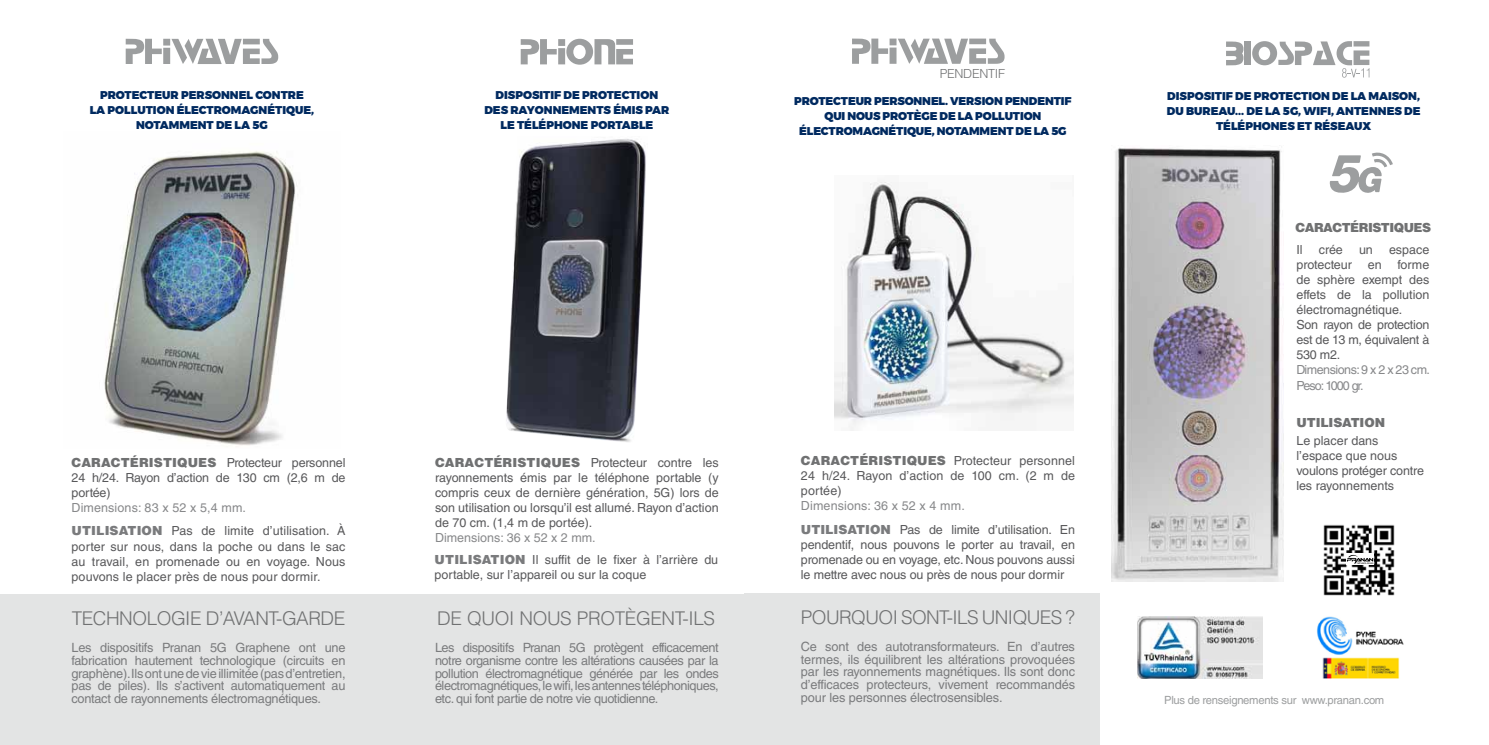
<style>
.page{position:relative;width:1489px;height:745px;background:#fff}
.page>*{position:absolute;margin:0;border:0;box-sizing:border-box;transform-origin:0 0}
.t1{font:300 18.88px "Helvetica LT Std";letter-spacing:-.025em;color:#707172}
.t2{font:12.75px/12.8px "Helvetica LT Std";letter-spacing:-.02em;color:#7a7b7d;text-align:justify}
.t3{font:12.5px/15px "Helvetica LT Std";color:#58585a;text-align:justify}
.t4{font:12.5px/15px "Helvetica LT Std";letter-spacing:-.04em;color:#87888a}
.t5{font:900 12.5px "Helvetica LT Std";letter-spacing:-.04em;color:#707172}
.t6{font:900 12.5px "Helvetica LT Std";letter-spacing:-.01em;color:#707172}
.t7{font:300 12.5px "Helvetica LT Std";letter-spacing:-.02em;color:#707172}
.t8{font:900 11.25px/15px "Montserrat";color:#002a60;text-align:center}
.t9{font:11.25px "Helvetica LT Std";letter-spacing:-.025em;color:#9c9e9f}
.s1{font-weight:900;color:#707172}
.s2{color:#87888a}
.s3{font-weight:900;color:#7a7b7d}
</style>
<div class="page">
<img style="left:506px;top:139px;width:140px;height:303px">
<div style="left:0;top:594px;width:750px;height:150px;background:#e3e4e4"></div>
<img style="left:104px;top:151px;width:193px;height:295px">
<svg style="left:520px;top:39px;width:113px;height:26px"></svg>
<svg style="left:126px;top:39px;width:152px;height:25px"></svg>
<svg style="left:1329px;top:152px;width:63px;height:41px"></svg>
<img style="left:1137px;top:616px;width:124px;height:62px">
<img style="left:1317px;top:616px;width:87px;height:62px">
<svg style="left:1226px;top:41px;width:17px;height:24px"></svg>
<div style="left:1244px;top:42px;width:6px;height:23px;background:#9c9e9f"></div>
<svg style="left:1252px;top:41px;width:117px;height:37px"></svg>
<img style="left:1323px;top:524px;width:72px;height:72px">
<svg style="left:1346px;top:553px;width:27px;height:11px"></svg>
<svg style="left:1346px;top:554px;width:27px;height:9px"></svg>
<div style="left:744px;top:593px;width:356px;height:151px;background:#e3e4e4"></div>
<img style="left:834px;top:182px;width:239px;height:248px">
<svg style="left:852px;top:39px;width:152px;height:25px"></svg>
<img style="left:1111px;top:148px;width:172px;height:433px">
<p class="t7" style="left:939px;top:65px;width:67px">PENDENTIF</p>
<p class="t8" style="left:90px;top:87px;width:226px">PROTECTEUR PERSONNEL CONTRE<br>LA POLLUTION ÉLECTROMAGNÉTIQUE,<br>NOTAMMENT DE LA 5G</p>
<p class="t8" style="left:1166px;top:88px;width:255px">DISPOSITIF DE PROTECTION DE LA MAISON,<br>DU BUREAU... DE LA 5G, WIFI, ANTENNES DE<br>TÉLÉPHONES ET RÉSEAUX</p>
<p class="t8" style="left:484px;top:87px;width:186px">DISPOSITIF DE PROTECTION<br>DES RAYONNEMENTS ÉMIS PAR<br>LE TÉLÉPHONE PORTABLE</p>
<p class="t8" style="left:794px;top:94px;width:279px">PROTECTEUR PERSONNEL. VERSION PENDENTIF<br>QUI NOUS PROTÈGE DE LA POLLUTION<br>ÉLECTROMAGNÉTIQUE, NOTAMMENT DE LA 5G</p>
<p class="t5" style="left:1295px;top:220px;width:137px">CARACTÉRISTIQUES</p>
<p class="t3" style="left:1296px;top:242px;width:8px">Il</p>
<p class="t3" style="left:1318px;top:242px;width:26px">crée</p>
<p class="t3" style="left:1358px;top:242px;width:15px">un</p>
<p class="t3" style="left:1388px;top:242px;width:42px">espace</p>
<p class="t3" style="left:1296px;top:257px;width:57px">protecteur</p>
<p class="t3" style="left:1367px;top:257px;width:15px">en</p>
<p class="t3" style="left:1296px;top:257px;width:134px;text-align:left;text-indent:101px">forme de sphère exempt des effets de la pollution électromagnétique.<br>Son rayon de protection est de 13 m, équivalent à<br>530 m2.</p>
<p class="t4" style="left:1296px;top:362px;width:135px">Dimensions: 9 x 2 x 23 cm.<br>Peso: 1000 gr.</p>
<p class="t3" style="left:71px;top:454px;width:275px"><span class="s1">CARACTÉRISTIQUES</span> Protecteur personnel 24 h/24. Rayon d’action de 130 cm (2,6 m de portée)</p>
<p class="t3" style="left:71px;top:495px;width:275px;line-height:23.9px"><span class="s2">Dimensions: 83 x 52 x 5,4 mm.<br></span><span class="s3">UTILISATION</span> Pas de limite d’utilisation. À</p>
<p class="t3" style="left:71px;top:538px;width:275px">porter sur nous, dans la poche ou dans le sac au travail, en promenade ou en voyage. Nous pouvons le placer près de nous pour dormir.</p>
<h1 class="t1" style="left:72px;top:606px;width:275px">TECHNOLOGIE D’AVANT-GARDE</h1>
<p class="t2" style="left:71px;top:640px;width:275px">Les dispositifs Pranan 5G Graphene ont une fabrication hautement technologique (circuits en graphène). Ils ont une de vie illimitée (pas d’entretien, pas de piles). Ils s’activent automatiquement au contact de rayonnements électromagnétiques.</p>
<p class="t3" style="left:435px;top:455px;width:285px"><span class="s1">CARACTÉRISTIQUES</span> Protecteur contre les rayonnements émis par le téléphone portable (y compris ceux de dernière génération, 5G) lors de son utilisation ou lorsqu’il est allumé. Rayon d’action de 70 cm. (1,4 m de portée).</p>
<p class="t3" style="left:434px;top:526px;width:285px;line-height:21.9px"><span class="s2">Dimensions: 36 x 52 x 2 mm.<br></span><span class="s3">UTILISATION</span> Il suffit de le fixer à l’arrière du</p>
<p class="t3" style="left:434px;top:567px;width:213px">portable, sur l’appareil ou sur la coque</p>
<h1 class="t1" style="left:437px;top:606px;width:279px">DE QUOI NOUS PROTÈGENT-ILS</h1>
<p class="t2" style="left:435px;top:640px;width:285px">Les dispositifs Pranan 5G protègent efficacement notre organisme contre les altérations causées par la pollution électromagnétique générée par les ondes électromagnétiques, le wifi, les antennes téléphoniques, etc. qui font partie de notre vie quotidienne.</p>
<p class="t3" style="left:801px;top:452px;width:275px"><span class="s1">CARACTÉRISTIQUES</span> Protecteur personnel 24 h/24. Rayon d’action de 100 cm. (2 m de portée)</p>
<p class="t3" style="left:801px;top:492px;width:275px;line-height:24.8px"><span class="s2">Dimensions: 36 x 52 x 4 mm.<br></span><span class="s3">UTILISATION</span> Pas de limite d’utilisation. En</p>
<p class="t3" style="left:801px;top:537px;width:275px">pendentif, nous pouvons le porter au travail, en promenade ou en voyage, etc. Nous pouvons aussi le mettre avec nous ou près de nous pour dormir</p>
<h1 class="t1" style="left:801px;top:605px;width:275px">POURQUOI SONT-ILS UNIQUES ?</h1>
<p class="t2" style="left:801px;top:639px;width:275px">Ce sont des autotransformateurs. En d’autres termes, ils équilibrent les altérations provoquées par les rayonnements magnétiques. Ils sont donc d’efficaces protecteurs, vivement recommandés pour les personnes électrosensibles.</p>
<p class="t6" style="left:1296px;top:413px;width:90px">UTILISATION</p>
<p class="t3" style="left:1296px;top:432px;width:129px;text-align:left">Le placer dans l’espace que nous voulons protéger contre les rayonnements</p>
<p class="t9" style="left:1164px;top:692px;width:222px">Plus de renseignements sur www.pranan.com</p>
</div>
